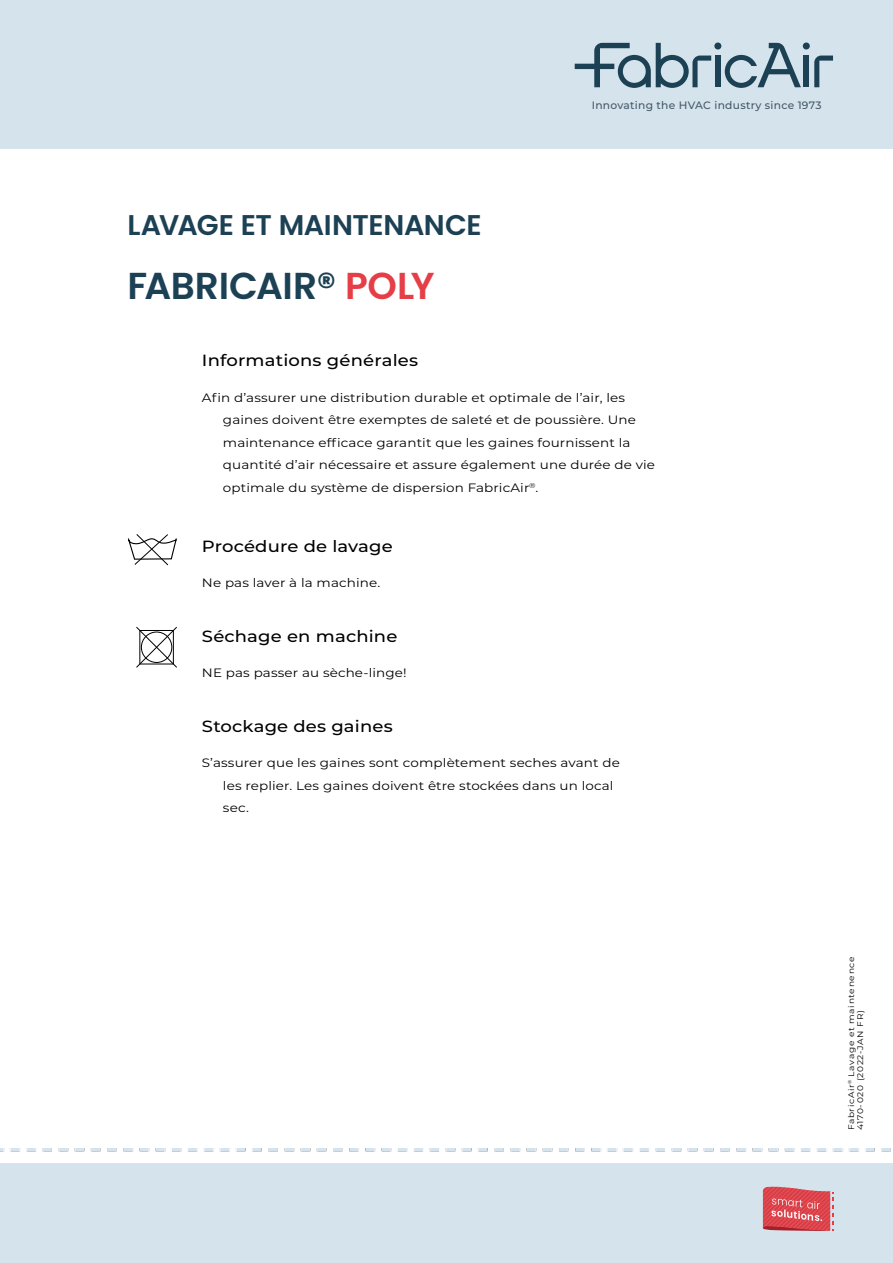
<style>
.page{position:relative;width:893px;height:1263px;background:#fff}
.page>*{position:absolute;margin:0;border:0;box-sizing:border-box;transform-origin:0 0}
.t1{font:600 37.5px "Poppins";letter-spacing:-.01em;color:#1d4154}
.t2{font:600 28.5px "Poppins";letter-spacing:-.015em;color:#1d4154}
.t3{font:500 16.2px "Montserrat";letter-spacing:.01em;color:#000;scale:1.11 1}
.t4{font:12.15px/22.5px "Montserrat";letter-spacing:.01em;color:#000;scale:1.11 1}
.t5{font:500 10.65px "Montserrat";letter-spacing:.025em;color:#45586a}
.t6{font:8.1px/9px "Montserrat";letter-spacing:.075em;color:#000;scale:1.11 1}
.s1{color:#e63e47}
</style>
<div class="page">
<div style="left:0;top:0;width:893px;height:149px;background:#d5e4ec"></div>
<svg style="left:575px;top:43px;width:258px;height:45px"></svg>
<img style="left:0;top:1148px;width:891px;height:4px">
<div style="left:0;top:1163px;width:893px;height:100px;background:#d5e4ec"></div>
<svg style="left:763px;top:1187px;width:70px;height:44px;background:#db5d65"></svg>
<svg style="left:136px;top:626px;width:41px;height:42px"></svg>
<svg style="left:127px;top:534px;width:50px;height:32px"></svg>
<h2 class="t2" style="left:128px;top:209px;width:356px">LAVAGE ET MAINTENANCE</h2>
<h1 class="t1" style="left:128px;top:264px;width:308px">FABRICAIR® <span class="s1">POLY</span></h1>
<p class="t5" style="left:592px;top:97px;width:231px">Innovating the HVAC industry since 1973</p>
<h3 class="t3" style="left:202px;top:349px;width:196px">Informations générales</h3>
<p class="t4" style="left:223px;top:386px;width:391px;text-indent:-21px">Afin d’assurer une distribution durable et optimale de l’air, les gaines doivent être exemptes de saleté et de poussière. Une maintenance efficace garantit que les gaines fournissent la quantité d’air nécessaire et assure également une durée de vie optimale du système de dispersion FabricAir<sup>®</sup>.</p>
<h3 class="t3" style="left:202px;top:535px;width:173px">Procédure de lavage</h3>
<p class="t4" style="left:202px;top:571px;width:162px">Ne pas laver à la machine.</p>
<h3 class="t3" style="left:202px;top:625px;width:178px">Séchage en machine</h3>
<p class="t4" style="left:202px;top:661px;width:186px">NE pas passer au sèche-linge!</p>
<h3 class="t3" style="left:202px;top:715px;width:173px">Stockage des gaines</h3>
<p class="t4" style="left:223px;top:751px;width:359px;text-indent:-21px">S’assurer que les gaines sont complètement seches avant de les replier. Les gaines doivent être stockées dans un local sec.</p>
<p class="t6" style="left:846px;top:1130px;width:158px;rotate:-90deg">FabricAir<sup>®</sup> Lavage et maintenence<br>4170-020 (2022-JAN FR)</p>
</div>
